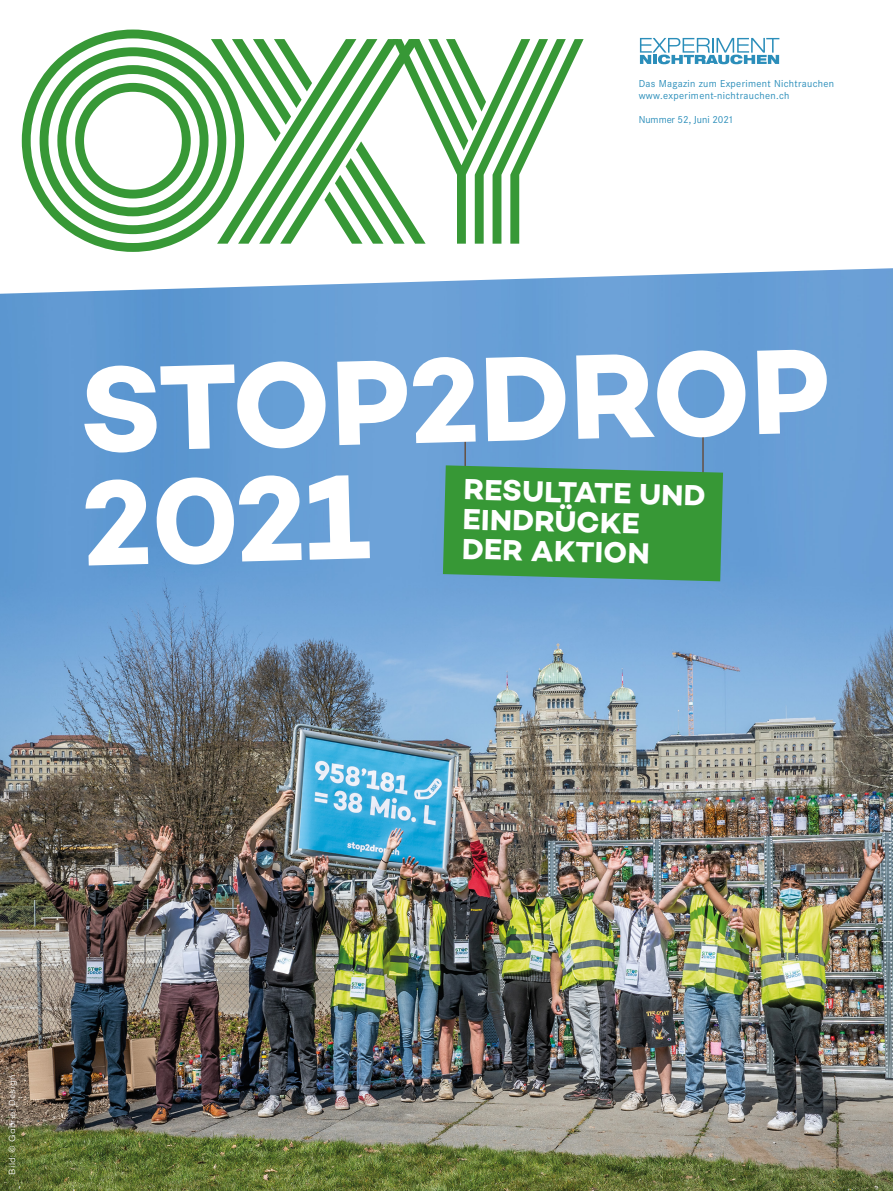
<style>
.page{position:relative;width:893px;height:1191px;background:#fff}
.page>*{position:absolute;margin:0;border:0;box-sizing:border-box;transform-origin:0 0}
.t1{font:700 122.55px/111.9px "Campton";color:#fff}
.t2{font:700 29.55px/29.7px "Campton";color:#fff}
.t3{font:10.5px/12px "Corporate S";letter-spacing:.03em;color:#2b8eba}
.t4{font:10.5px "Corporate S";color:#2b8eba}
.t5{font:300 9px "Campton";letter-spacing:.03em;color:#fff}
</style>
<div class="page">
<img style="left:0;top:294px;width:893px;height:897px">
<svg style="left:0;top:29px;width:893px;height:265px"></svg>
<svg style="left:22px;top:30px;width:222px;height:222px"></svg>
<svg style="left:211px;top:39px;width:182px;height:205px"></svg>
<svg style="left:393px;top:39px;width:191px;height:205px"></svg>
<svg style="left:640px;top:38px;width:139px;height:26px"></svg>
<hr style="left:464px;top:440px;width:2px;height:37px;background:#655043">
<hr style="left:702px;top:429px;width:2px;height:52px;background:#655043">
<svg style="left:443px;top:465px;width:280px;height:116px;background:#3b9843"></svg>
<p class="t3" style="left:639px;top:78px;width:197px">Das Magazin zum Experiment Nichtrauchen www.experiment-nichtrauchen.ch</p>
<p class="t4" style="left:639px;top:114px;width:96px">Numme r 52, Juni 2021</p>
<h1 class="t1" style="left:76px;top:355px;width:753px;rotate:-2deg">STOP2DROP<br>2021</h1>
<h2 class="t2" style="left:464px;top:473px;width:243px;rotate:2deg">RESULTATE UND<br>EINDRÜCKE<br>DER AKTION</h2>
<p class="t5" style="left:7px;top:1174px;width:101px;rotate:-90deg">Bild: © Gabriel Design</p>
</div>
